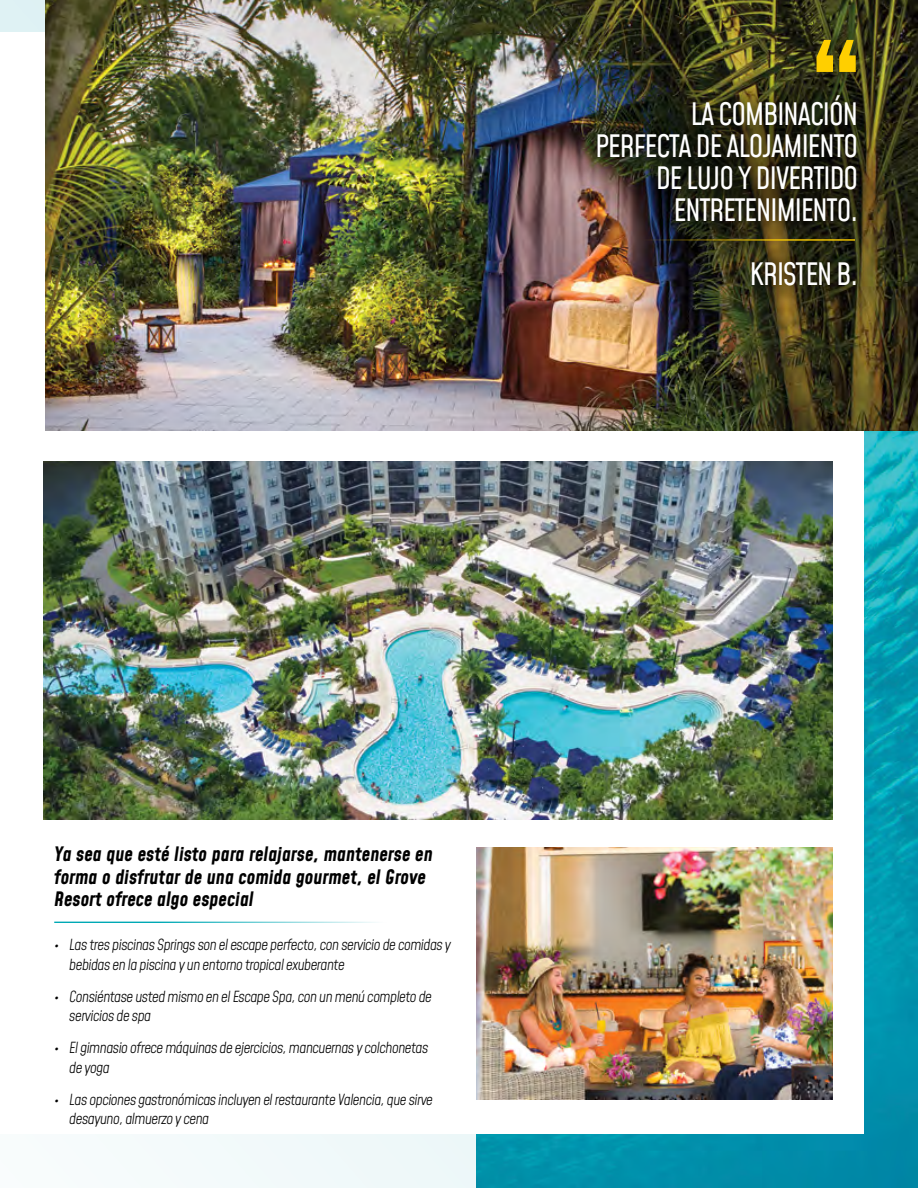
<style>
.page{position:relative;width:918px;height:1188px;background:#f2fafa}
.page>*{position:absolute;margin:0;border:0;box-sizing:border-box;transform-origin:0 0}
.t1{font:700 155.55px "Bebas Neue";color:#ffcf00}
.t2{font:30.3px/32px "Mohave";letter-spacing:-.05em;color:#fff;text-align:right}
.t3{font:italic 700 19.5px/22.5px "Mohave";color:#000}
.t4{font:italic 300 15px/19.5px "Mohave";letter-spacing:-.03em;color:#000}
</style>
<div class="page">
<img style="left:476px;top:431px;width:442px;height:757px">
<div style="left:0;top:32px;width:864px;height:1102px;background:#fff"></div>
<img style="left:476px;top:847px;width:357px;height:252px">
<img style="left:44px;top:461px;width:789px;height:358px">
<img style="left:45px;top:0;width:873px;height:431px">
<div style="left:565px;top:65px;width:325px;height:252px;background:#000;opacity:.9"></div>
<div style="left:783px;top:7px;width:106px;height:98px;background:#000;opacity:.9"></div>
<hr style="left:639px;top:239px;width:216px;height:2px;background:#ffcf00">
<hr style="left:54px;top:922px;width:334px;height:1px;background:#00a9b5">
<h1 class="t1" style="left:810px;top:10px;width:53px">“</h1>
<h2 class="t2" style="left:595px;top:101px;width:265px">LA COMBINACIÓN<br>PERFECTA DE ALOJAMIENTO<br>DE LUJO Y DIVERTIDO<br>ENTRETENIMIENTO.</h2>
<h2 class="t2" style="left:749px;top:260px;width:111px">KRISTEN B.</h2>
<h3 class="t3" style="left:54px;top:844px;width:380px">Ya sea que esté listo para relajarse, mantenerse en forma o disfrutar de una comida gourmet, el Grove<br>Resort ofrece algo especial</h3>
<p class="t4" style="left:69px;top:936px;width:383px;text-indent:-15px">• Las tres piscinas Springs son el escape perfecto, con servicio de comidas y bebidas en la piscina y un entorno tropical exuberante</p>
<p class="t4" style="left:69px;top:988px;width:364px;text-indent:-15px">• Consiéntase usted mismo en el Escape Spa, con un menú completo de servicios de spa</p>
<p class="t4" style="left:69px;top:1039px;width:361px;text-indent:-15px">• El gimnasio ofrece máquinas de ejercicios, mancuernas y colchonetas de yoga</p>
<p class="t4" style="left:69px;top:1091px;width:365px;text-indent:-15px">• Las opciones gastronómicas incluyen el restaurante Valencia, que sirve desayuno, almuerzo y cena</p>
</div>
